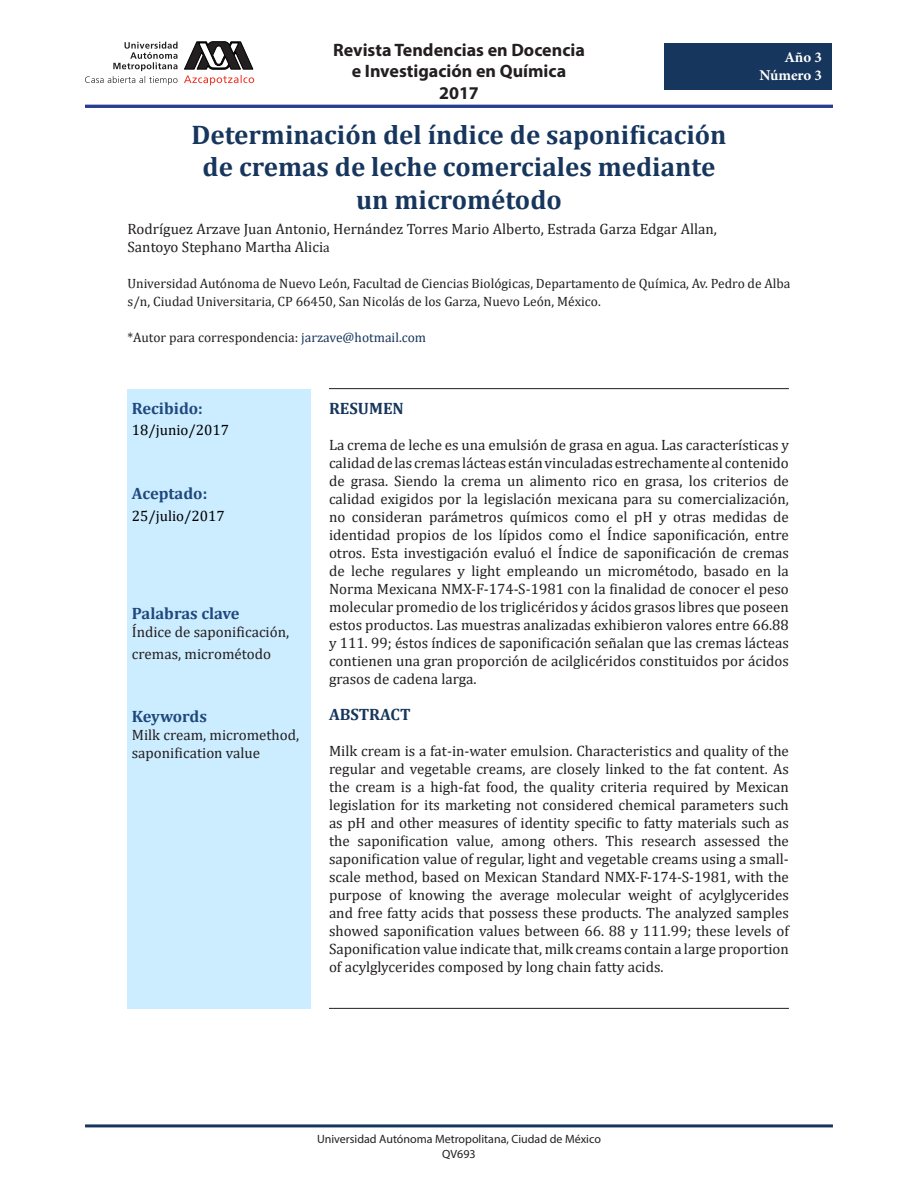
<style>
.page{position:relative;width:918px;height:1188px;background:#fff}
.page>*{position:absolute;margin:0;border:0;box-sizing:border-box;transform-origin:0 0}
.Tìtulo_del_trabajo{font:700 27px/32.4px "Cambria";color:#17365d;text-align:center}
.t1{font:700 18px/21.6px "Myriad Pro";color:#231f20;text-align:center}
.t2{font:700 16.5px "Cambria";color:#1f497d}
.Resumen_y_Abstract{font:700 16.5px "Cambria";color:#17365d}
.Body_text{font:15px/18px "Cambria";color:#231f20}
.Autor{font:15px/18px "Cambria";color:#231f20}
.t3{font:15px "Cambria";color:#000}
.t4{font:700 15px/18px "Minion Pro";letter-spacing:-.005em;color:#fff;text-align:right}
.Instituciòn{font:13.5px/18px "Cambria";color:#231f20}
.t5{font:12px/14.9px "Myriad Pro";color:#231f20;text-align:center}
.s1{font-size:13.5px}
.s2{color:#17365d}
</style>
<div class="page">
<hr style="left:85px;top:1124px;width:748px;height:3px;background:#17365d">
<div style="left:665px;top:43px;width:167px;height:46px;background:#17365d"></div>
<svg style="left:85px;top:42px;width:93px;height:43px"></svg>
<svg style="left:184px;top:41px;width:70px;height:44px"></svg>
<hr style="left:85px;top:105px;width:748px;height:3px;background:#253f8e">
<div style="left:128px;top:389px;width:183px;height:619px;background:#ccecff"></div>
<hr style="left:329px;top:388px;width:460px;height:1px;background:#231f20">
<hr style="left:329px;top:1008px;width:460px;height:1px;background:#231f20">
<p class="t1" style="left:333px;top:38px;width:253px">Revista Tendencias en Docencia e Investigación en Química<br>2017</p>
<p class="t4" style="left:759px;top:48px;width:64px">Año 3<br>Número 3</p>
<p class="Tìtulo_del_trabajo" style="left:191px;top:118px;width:537px">Determinación del índice de saponificación de cremas de leche comerciales mediante un micrométodo</p>
<p class="Autor" style="left:128px;top:220px;width:591px">Rodríguez Arzave Juan Antonio, Hernández Torres Mario Alberto, Estrada Garza Edgar Allan,<br>Santoyo Stephano Martha Alici<span class="s1">a</span></p>
<p class="Instituciòn" style="left:128px;top:274px;width:664px">Universidad Autónoma de Nuevo León, Facultad de Ciencias Biológicas, Departamento de Química, Av. Pedro de Alba s/n, Ciudad Universitaria, CP 66450, San Nicolás de los Garza, Nuevo León, México.</p>
<p class="Instituciòn" style="left:128px;top:328px;width:300px">*Autor para correspondencia: <span class="s2">jarzave@hotmail.com</span></p>
<p class="t2" style="left:132px;top:397px;width:73px">Recibido:</p>
<p class="t3" style="left:132px;top:421px;width:99px">18/junio/2017</p>
<p class="t2" style="left:132px;top:482px;width:77px">Aceptado:</p>
<p class="t3" style="left:132px;top:507px;width:95px">25/julio/2017</p>
<p class="t2" style="left:132px;top:602px;width:109px">Palabras clave</p>
<p class="Body_text" style="left:132px;top:621px;width:159px;line-height:21.6px">Índice de saponificación, cremas, micrométodo</p>
<p class="t2" style="left:132px;top:704px;width:77px">Keywords</p>
<p class="Body_text" style="left:132px;top:725px;width:169px">Milk cream, micromethod, saponification value</p>
<p class="Resumen_y_Abstract" style="left:329px;top:397px;width:76px">RESUMEN</p>
<p class="Body_text" style="left:329px;top:436px;width:461px;text-align:justify">La crema de leche es una emulsión de grasa en agua. Las características y calidadde las cremas lácteas estánvinculadas estrechamente al contenido de grasa. Siendo la crema un alimento rico en grasa, los criterios de calidad exigidos por la legislación mexicana para su comercialización, no consideran parámetros químicos como el pH y otras medidas de identidad propios de los lípidos como el Índice saponificación, entre otros. Esta investigación evaluó el Índice de saponificación de cremas de leche regulares y light empleando un micrométodo, basado en la Norma Mexicana NMX-F-174-S-1981 con la finalidad de conocer el peso molecular promedio de los triglicéridos y ácidos grasos libres que poseen estos productos. Las muestras analizadas exhibieron valores entre 66.88 y 111. 99; éstos índices de saponificación señalan que las cremas lácteas contienen una gran proporción de acilglicéridos constituidos por ácidos grasos de cadena larga.</p>
<p class="Resumen_y_Abstract" style="left:329px;top:703px;width:83px">ABSTRACT</p>
<p class="Body_text" style="left:329px;top:742px;width:461px;text-align:justify">Milk cream is a fat-in-water emulsion. Characteristics and quality of the regular and vegetable creams, are closely linked to the fat content. As the cream is a high-fat food, the quality criteria required by Mexican legislation for its marketing not considered chemical parameters such as pH and other measures of identity specific to fatty materials such as the saponification value, among others. This research assessed the saponification value of regular, light and vegetable creams using a small&shy;scale method, based on Mexican Standard NMX-F-174-S-1981, with the purpose of knowing the average molecular weight of acylglycerides and free fatty acids that possess these products. The analyzed samples showed saponification values between 66. 88 y 111.99; these levels of Saponification value indicate that, milk creams contain a large proportion of acylglycerides composed by long chain fatty acids.</p>
<p class="t5" style="left:317px;top:1131px;width:285px">Universidad Autónoma Metropolitana, Ciudad de México<br>QV693</p>
</div>
